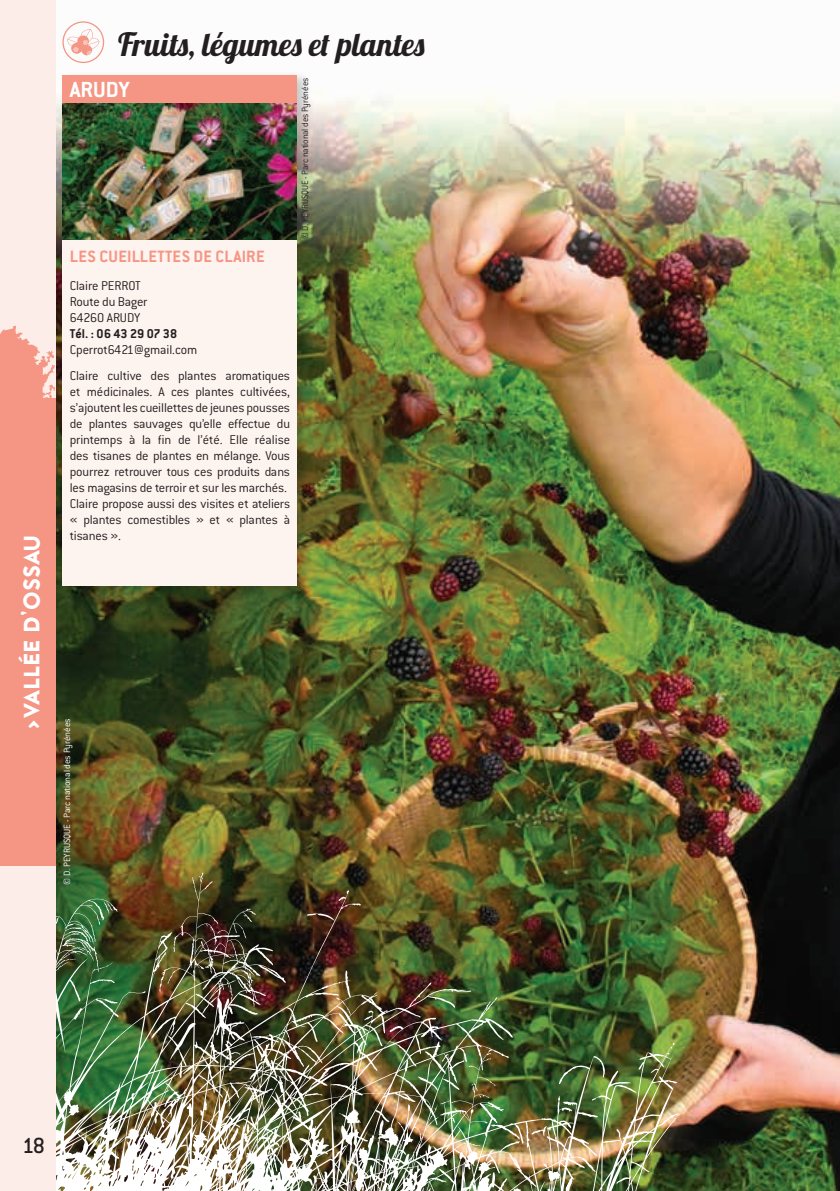
<style>
.page{position:relative;width:840px;height:1191px;background:#fff}
.page>*{position:absolute;margin:0;border:0;box-sizing:border-box;transform-origin:0 0}
.t1{font:32px "Lobster 1.4";color:#231f20}
.t2{font:700 24px "Conduit ITC";color:#fff}
.t3{font:500 24px "Conduit ITC";color:#231f20}
.t4{font:900 22px "Zeronero";color:#fff}
.t5{font:700 18px "Conduit ITC";letter-spacing:.015em;color:#f59685}
.t6{font:300 14px/16px "Conduit ITC";letter-spacing:-.015em;color:#231f20;text-align:justify}
.t7{font:700 14px "Conduit ITC";color:#231f20}
.t8{font:300 10px "Conduit ITC";letter-spacing:-.01em;color:#fff}
.t9{font:300 10px "Conduit ITC";letter-spacing:-.01em;color:#231f20}
</style>
<div class="page">
<img style="left:55px;top:0;width:784px;height:1191px">
<img style="left:604px;top:1042px;width:76px;height:149px">
<img style="left:55px;top:872px;width:549px;height:319px">
<div style="left:0;top:0;width:55px;height:1191px;background:#fdede8"></div>
<div style="left:0;top:398px;width:55px;height:467px;background:#f59685"></div>
<svg style="left:0;top:326px;width:55px;height:72px"></svg>
<div style="left:62px;top:21px;width:42px;height:42px;border:1px solid #f59685;border-radius:50%"></div>
<svg style="left:67px;top:29px;width:32px;height:26px"></svg>
<img style="left:55px;top:65px;width:259px;height:540px">
<div style="left:62px;top:75px;width:234px;height:511px;background:#fdf3ef"></div>
<img style="left:62px;top:103px;width:235px;height:136px">
<div style="left:62px;top:75px;width:234px;height:28px;background:#f59685"></div>
<p class="t4" style="left:18px;top:729px;width:195px;rotate:-90deg">&gt;VALLÉE D’OSSAU</p>
<p class="t1" style="left:118px;top:24px;width:308px">Fruits, légumes et plantes</p>
<p class="t2" style="left:70px;top:75px;width:61px">ARUDY</p>
<p class="t9" style="left:299px;top:239px;width:163px;rotate:-90deg">© D. PEYRUSQUE - Parc national des Pyrénées</p>
<p class="t5" style="left:70px;top:245px;width:196px">LES CUEILLETTES DE CLAIRE</p>
<p class="t6" style="left:70px;top:277px;width:72px">Claire PERROT</p>
<p class="t6" style="left:70px;top:293px;width:79px">Route du Bager</p>
<p class="t6" style="left:70px;top:309px;width:72px">64260 ARUDY</p>
<p class="t7" style="left:70px;top:325px;width:109px">Tél. : 06 43 29 07 38</p>
<p class="t6" style="left:70px;top:341px;width:129px">Cperrot6421@gmail.com</p>
<p class="t6" style="left:70px;top:367px;width:222px">Claire cultive des plantes aromatiques et médicinales. A ces plantes cultivées, s’ajoutent les cueillettes de jeunes pousses de plantes sauvages qu’elle effectue du printemps à la fin de l’été. Elle réalise des tisanes de plantes en mélange. Vous pourrez retrouver tous ces produits dans les magasins de terroir et sur les marchés.</p>
<p class="t6" style="left:70px;top:495px;width:222px">Claire propose aussi des visites et ateliers « plantes comestibles » et « plantes à tisanes ».</p>
<p class="t8" style="left:61px;top:884px;width:168px;rotate:-90deg">© D. PEYRUSQUE - Parc national des Pyrénées</p>
<p class="t3" style="left:22px;top:1131px;width:25px">18</p>
</div>
